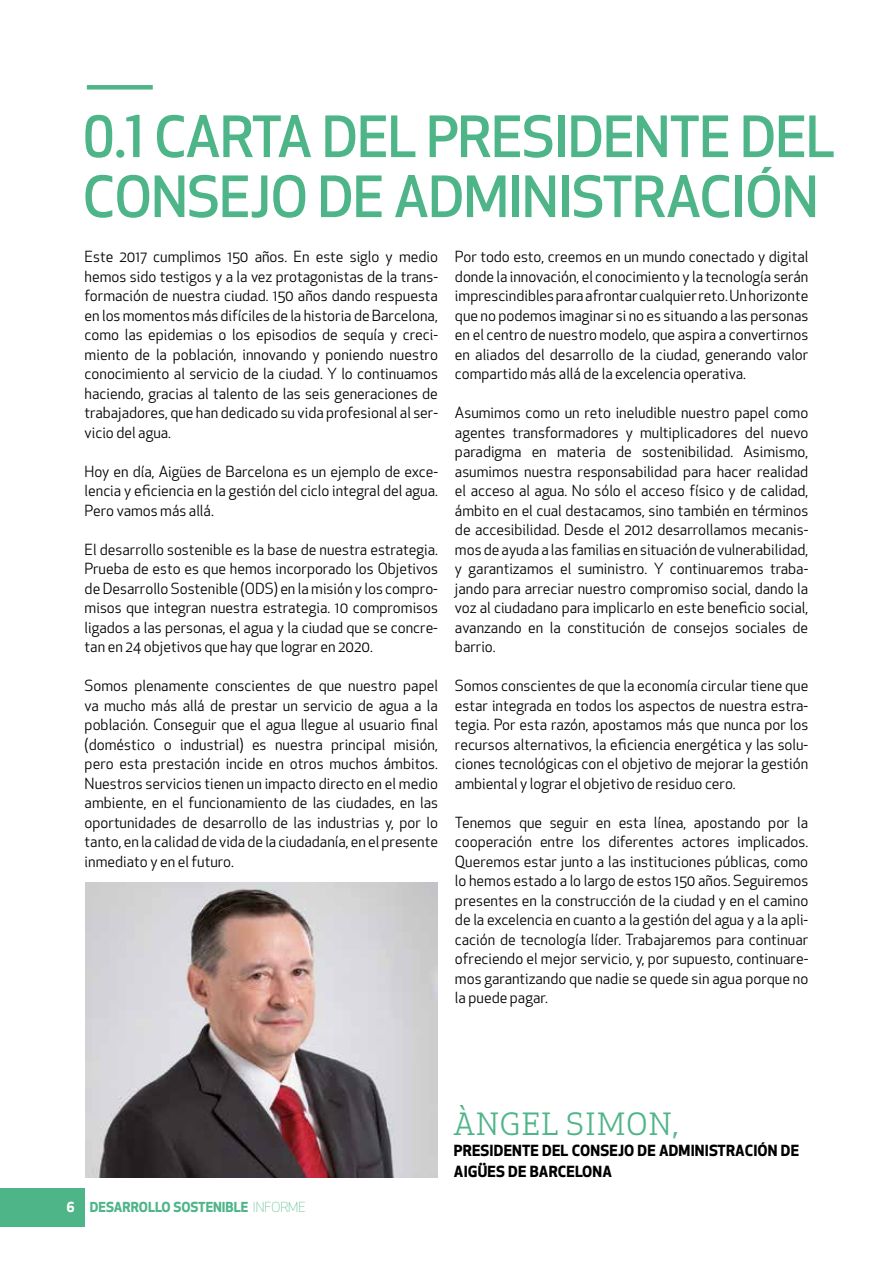
<style>
.page{position:relative;width:893px;height:1263px;background:#fff}
.page>*{position:absolute;margin:0;border:0;box-sizing:border-box;transform-origin:0 0}
.t1{font:500 55.5px/60px "Apex New";letter-spacing:-.015em;color:#4eb589}
.t2{font:30px "Apex Serif";letter-spacing:.03em;color:#4eb589}
.t3{font:15px/19.5px "Apex New";color:#000;text-align:justify}
.t4{font:700 15px/21px "Apex New";letter-spacing:.01em;color:#000}
.t5{font:700 13.5px "Apex New";color:#4eb589}
.s1{color:#fff}
.s2{font-weight:300}
</style>
<div class="page">
<div style="left:0;top:1188px;width:85px;height:38px;background:#4eb589"></div>
<div style="left:87px;top:85px;width:66px;height:5px;background:#4eb589"></div>
<img style="left:85px;top:882px;width:352px;height:295px">
<h1 class="t1" style="left:83px;top:106px;width:754px">0.1 CARTA DEL PRESIDENTE DEL<br>CONSEJO DE ADMINISTRACIÓN</h1>
<p class="t3" style="left:85px;top:247px;width:355px">Este 2017 cumplimos 150 años. En este siglo y medio hemos sido testigos y a la vez protagonistas de la trans&shy;formación de nuestra ciudad. 150 años dando respuesta en los momentos más difíciles de la historia de Barcelona, como las epidemias o los episodios de sequía y creci&shy;miento de la población, innovando y poniendo nuestro conocimiento al servicio de la ciudad. Y lo continuamos haciendo, gracias al talento de las seis generaciones de trabajadores, que han dedicado su vida profesional al ser&shy;vicio del agua.</p>
<p class="t3" style="left:85px;top:461px;width:355px">Hoy en día, Aigües de Barcelona es un ejemplo de exce&shy;lencia y eficiencia en la gestión del ciclo integral del agua.<br>Pero vamos más allá.</p>
<p class="t3" style="left:85px;top:539px;width:355px">El desarrollo sostenible es la base de nuestra estrategia.<br>Prueba de esto es que hemos incorporado los Objetivos de Desarrollo Sostenible (ODS) en la misión y los compro&shy;misos que integran nuestra estrategia. 10 compromisos ligados a las personas, el agua y la ciudad que se concre&shy;tan en 24 objetivos que hay que lograr en 2020.</p>
<p class="t3" style="left:85px;top:676px;width:355px">Somos plenamente conscientes de que nuestro papel va mucho más allá de prestar un servicio de agua a la población. Conseguir que el agua llegue al usuario final (doméstico o industrial) es nuestra principal misión, pero esta prestación incide en otros muchos ámbitos.<br>Nuestros servicios tienen un impacto directo en el medio ambiente, en el funcionamiento de las ciudades, en las oportunidades de desarrollo de las industrias y, por lo tanto, en la calidad de vida de la ciudadanía, en el presente inmediato y en el futuro.</p>
<p class="t3" style="left:455px;top:247px;width:355px">Por todo esto, creemos en un mundo conectado y digital donde la innovación, el conocimiento y la tecnología serán imprescindibles para afrontar cualquier reto. Un horizonte que no podemos imaginar si no es situando a las personas en el centro de nuestro modelo, que aspira a convertirnos en aliados del desarrollo de la ciudad, generando valor compartido más allá de la excelencia operativa.</p>
<p class="t3" style="left:455px;top:403px;width:355px">Asumimos como un reto ineludible nuestro papel como agentes transformadores y multiplicadores del nuevo paradigma en materia de sostenibilidad. Asimismo, asumimos nuestra responsabilidad para hacer realidad el acceso al agua. No sólo el acceso físico y de calidad, ámbito en el cual destacamos, sino también en términos de accesibilidad. Desde el 2012 desarrollamos mecanis&shy;mos de ayuda a las familias en situación de vulnerabilidad, y garantizamos el suministro. Y continuaremos traba&shy;jando para arreciar nuestro compromiso social, dando la voz al ciudadano para implicarlo en este beneficio social, avanzando en la constitución de consejos sociales de barrio.</p>
<p class="t3" style="left:455px;top:676px;width:355px">Somos conscientes de que la economía circular tiene que estar integrada en todos los aspectos de nuestra estra&shy;tegia. Por esta razón, apostamos más que nunca por los recursos alternativos, la eficiencia energética y las solu&shy;ciones tecnológicas con el objetivo de mejorar la gestión ambiental y lograr el objetivo de residuo cero.</p>
<p class="t3" style="left:455px;top:812px;width:355px">Tenemos que seguir en esta línea, apostando por la cooperación entre los diferentes actores implicados.<br>Queremos estar junto a las instituciones públicas, como lo hemos estado a lo largo de estos 150 años. Seguiremos presentes en la construcción de la ciudad y en el camino de la excelencia en cuanto a la gestión del agua y a la apli&shy;cación de tecnología líder. Trabajaremos para continuar ofreciendo el mejor servicio, y, por supuesto, continuare&shy;mos garantizando que nadie se quede sin agua porque no la puede pagar.</p>
<p class="t5" style="left:67px;top:1198px;width:241px"><span class="s1">6</span> DESARROLLO SOSTENIBLE <span class="s2">INFORME</span></p>
<h2 class="t2" style="left:454px;top:1105px;width:227px">ÀNGEL SIMON,</h2>
<p class="t4" style="left:454px;top:1139px;width:347px">PRESIDENTE DEL CONSEJO DE ADMINISTRACIÓN DE<br>AIGÜES DE BARCELONA</p>
</div>
